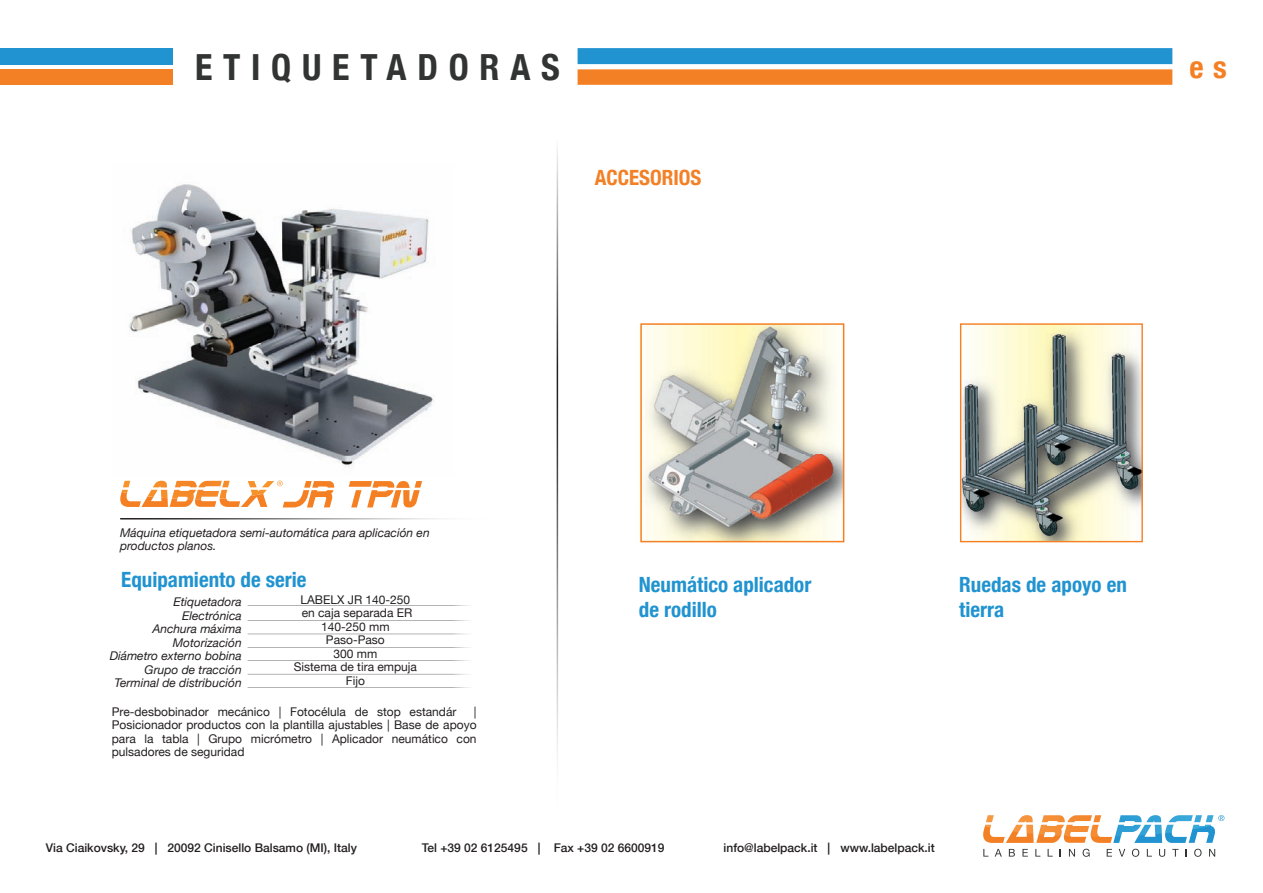
<style>
.page{position:relative;width:1263px;height:893px;background:#fff}
.page>*{position:absolute;margin:0;border:0;box-sizing:border-box;transform-origin:0 0}
.t1{font:700 condensed 36px "Helvetica Neue";letter-spacing:.3em;color:#323333}
.t2{font:700 condensed 30.75px "Helvetica Neue";color:#f48026}
.t3{font:700 condensed 21px/25.2px "Helvetica Neue";color:#2093d0}
.t4{font:700 condensed 21px "Helvetica Neue";color:#f48026}
.t5{font:12px/13.5px "Helvetica Neue";color:#231f20;text-align:center}
.t6{font:italic 12px/13.5px "Helvetica Neue";color:#231f20}
.t7{font:500 12px "Helvetica Neue";color:#231f20}
</style>
<div class="page">
<img style="left:129px;top:184px;width:305px;height:283px">
<svg style="left:120px;top:481px;width:214px;height:26px"></svg>
<svg style="left:349px;top:481px;width:73px;height:27px"></svg>
<svg style="left:248px;top:620px;width:221px;height:1px"></svg>
<svg style="left:248px;top:634px;width:216px;height:1px"></svg>
<svg style="left:248px;top:647px;width:221px;height:1px"></svg>
<svg style="left:248px;top:660px;width:221px;height:1px"></svg>
<svg style="left:248px;top:674px;width:220px;height:1px"></svg>
<svg style="left:248px;top:687px;width:221px;height:1px"></svg>
<svg style="left:983px;top:849px;width:5px;height:8px"></svg>
<svg style="left:995px;top:849px;width:7px;height:8px"></svg>
<svg style="left:1009px;top:849px;width:6px;height:8px"></svg>
<svg style="left:1022px;top:849px;width:6px;height:8px"></svg>
<svg style="left:1035px;top:849px;width:5px;height:8px"></svg>
<svg style="left:1047px;top:849px;width:6px;height:8px"></svg>
<svg style="left:1069px;top:849px;width:6px;height:8px"></svg>
<svg style="left:1082px;top:849px;width:8px;height:8px"></svg>
<svg style="left:1107px;top:849px;width:5px;height:8px"></svg>
<svg style="left:1119px;top:849px;width:6px;height:8px"></svg>
<svg style="left:1132px;top:849px;width:7px;height:8px"></svg>
<svg style="left:1147px;top:849px;width:5px;height:8px"></svg>
<svg style="left:1159px;top:849px;width:6px;height:8px"></svg>
<svg style="left:1172px;top:849px;width:6px;height:8px"></svg>
<svg style="left:1185px;top:849px;width:2px;height:8px"></svg>
<svg style="left:1194px;top:849px;width:7px;height:8px"></svg>
<svg style="left:1209px;top:849px;width:6px;height:8px"></svg>
<svg style="left:983px;top:815px;width:241px;height:28px"></svg>
<svg style="left:120px;top:518px;width:367px;height:1px"></svg>
<svg style="left:557px;top:145px;width:1px;height:617px"></svg>
<img style="left:643px;top:326px;width:198px;height:213px">
<img style="left:962px;top:325px;width:179px;height:215px">
<svg style="left:578px;top:48px;width:594px;height:37px;background:#999b90"></svg>
<div style="left:0;top:69px;width:173px;height:16px;background:#f48026"></div>
<div style="left:0;top:48px;width:173px;height:16px;background:#2093d0"></div>
<div style="left:640px;top:323px;width:204px;height:219px;border:2px solid #f58023"></div>
<div style="left:960px;top:323px;width:183px;height:219px;border:1px solid #f58023"></div>
<h1 class="t1" style="left:195px;top:46px;width:366px">ETIQUETADORAS</h1>
<h2 class="t2" style="left:1189px;top:48px;width:39px">e s</h2>
<h3 class="t4" style="left:595px;top:165px;width:108px">ACCESORIOS</h3>
<p class="t6" style="left:120px;top:525px;width:311px">Máquina etiquetadora semi-automática para aplicación en productos planos.</p>
<h3 class="t3" style="left:121px;top:567px;width:187px">Equipamiento de serie</h3>
<p class="t6" style="left:110px;top:595px;width:134px;text-align:right">Etiquetadora<br>Electrónica<br>Anchura máxima<br>Motorización<br>Diámetro externo bobina<br>Grupo de tracción<br>Terminal de distribución</p>
<p class="t5" style="left:294px;top:593px;width:125px">LABELX JR 140-250 en caja separada ER<br>140-250 mm<br>Paso-Paso<br>300 mm<br>Sistema de tira empuja<br>Fijo</p>
<p class="t5" style="left:112px;top:705px;width:346px">Pre-desbobinador mecánico | Fotocélula de stop estandár</p>
<p class="t5" style="left:112px;top:705px;width:366px;text-align:justify;text-indent:362px">| Posicionador productos con la plantilla ajustables | Base de apoyo para la tabla | Grupo micrómetro | Aplicador neumático con pulsadores de seguridad</p>
<h3 class="t3" style="left:639px;top:572px;width:174px">Neumático aplicador de rodillo</h3>
<h3 class="t3" style="left:959px;top:572px;width:169px">Ruedas de apoyo en tierra</h3>
<p class="t7" style="left:46px;top:840px;width:313px">Via Ciaikovsky, 29 | 20092 Cinisello Balsamo (MI), Italy</p>
<p class="t7" style="left:422px;top:840px;width:244px">Tel +39 02 6125495 | Fax +39 02 6600919</p>
<p class="t7" style="left:723px;top:840px;width:213px">info@labelpack.it | www.labelpack.it</p>
</div>
